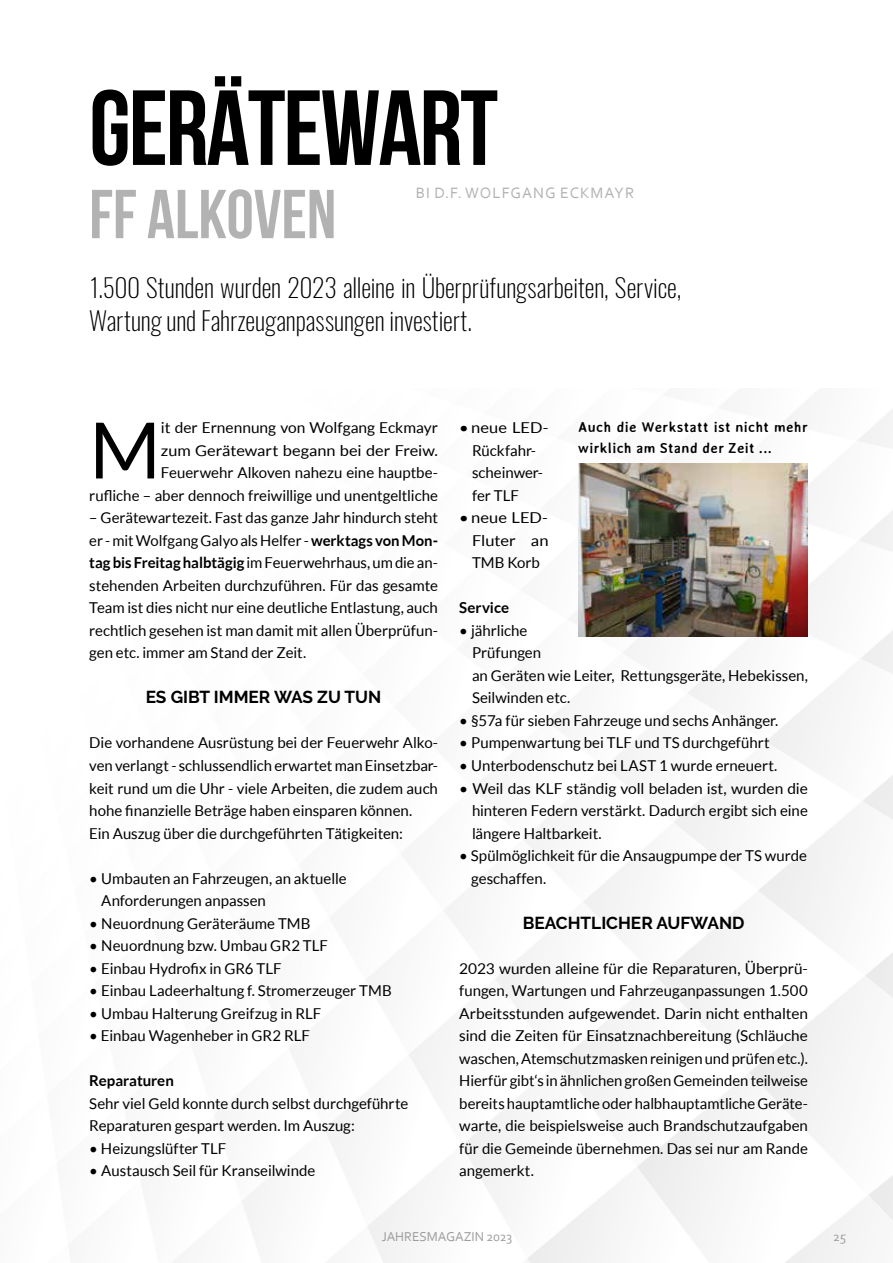
<style>
.page{position:relative;width:893px;height:1263px;background:#fff}
.page>*{position:absolute;margin:0;border:0;box-sizing:border-box;transform-origin:0 0}
.t1{font:700 106.5px "Bebas Neue";letter-spacing:-.02em;color:#000}
.t2{font:77.85px "Lato";color:#000}
.t3{font:700 69px "Bebas Neue";color:#b3b2b2}
.t4{font:200 25.5px/33px "Oswald";letter-spacing:-.005em;color:#000}
.t5{font:700 17.25px "Raleway";color:#000}
.t6{font:15.75px "Corbel";letter-spacing:.065em;color:#b3b2b2}
.t7{font:15px/22.5px "Lato";color:#000}
.t8{font:15px/22.5px "Lato";color:#000;scale:1.1 1}
.t9{font:700 15px "Lato";color:#000}
.t10{font:700 14.25px/20.2px "Averia Sans";letter-spacing:.02em;color:#000}
.t11{font:13.5px "Corbel";letter-spacing:-.005em;color:#9d9d9c}
.s1{font-weight:700}
</style>
<div class="page">
<img style="left:172px;top:400px;width:721px;height:863px">
<img style="left:578px;top:464px;width:230px;height:173px">
<h1 class="t1" style="left:89px;top:70px;width:410px">GERÄTEWART</h1>
<h3 class="t3" style="left:89px;top:176px;width:249px">FF ALKOVEN</h3>
<p class="t6" style="left:416px;top:183px;width:220px">BI D.F. WOLFGANG ECKMAYR</p>
<h3 class="t4" style="left:89px;top:271px;width:594px">1.500 Stunden wurden 2023 alleine in Überprüfungsarbeiten, Service,<br>Wartung und Fahrzeuganpassungen investiert.</h3>
<p class="t7" style="left:89px;top:417px;width:350px;text-align:right">it der Ernennung von Wolfgang Eckmayr<br>zum Gerätewart begann bei der Freiw.<br>Feuerwehr Alkoven nahezu eine hauptbe-<br>rufliche – aber dennoch freiwillige und unentgeltliche</p>
<p class="t7" style="left:89px;top:507px;width:350px;text-align:justify">– Gerätewartezeit. Fast das ganze Jahr hindurch steht er - mit Wolfgang Galyo als Helfer - <span class="s1">werktags von Mon&shy;tag bis Freitag halbtägig</span> im Feuerwehrhaus, um die an&shy;stehenden Arbeiten durchzuführen. Für das gesamte Team ist dies nicht nur eine deutliche Entlastung, auch rechtlich gesehen ist man damit mit allen Überprüfun&shy;gen etc. immer am Stand der Zeit.</p>
<p class="t5" style="left:146px;top:687px;width:237px">ES GIBT IMMER WAS ZU TUN</p>
<p class="t7" style="left:89px;top:732px;width:350px">Die vorhandene Ausrüstung bei der Feuerwehr Alko&shy;ven verlangt - schlussendlich erwartet man Einsetzbar&shy;keit rund um die Uhr - viele Arbeiten, die zudem auch hohe finanzielle Beträge haben einsparen können.<br>Ein Auszug über die durchgeführten Tätigkeiten:</p>
<p class="t7" style="left:101px;top:867px;width:247px;text-indent:-12px">• Umbauten an Fahrzeugen, an aktuelle<br>Anforderungen anpassen</p>
<p class="t7" style="left:89px;top:912px;width:223px">• Neuordnung Geräteräume TMB</p>
<p class="t7" style="left:89px;top:934px;width:240px">• Neuordnung bzw. Umbau GR2 TLF</p>
<p class="t7" style="left:89px;top:957px;width:194px">• Einbau Hydrofix in GR6 TLF</p>
<p class="t7" style="left:89px;top:979px;width:304px">• Einbau Ladeerhaltung f. Stromerzeuger TMB</p>
<p class="t7" style="left:89px;top:1002px;width:234px">• Umbau Halterung Greifzug in RLF</p>
<p class="t7" style="left:89px;top:1024px;width:222px">• Einbau Wagenheber in GR2 RLF</p>
<p class="t9" style="left:89px;top:1072px;width:86px">Reparaturen</p>
<p class="t7" style="left:89px;top:1092px;width:320px">Sehr viel Geld konnte durch selbst durchgeführte<br>Reparaturen gespart werden. Im Auszug:</p>
<p class="t7" style="left:89px;top:1137px;width:139px">• Heizungslüfter TLF</p>
<p class="t7" style="left:89px;top:1159px;width:228px">• Austausch Seil für Kranseilwinde</p>
<h2 class="t2" style="left:89px;top:407px;width:73px">M</h2>
<p class="t10" style="left:578px;top:417px;width:231px">Auch die Werkstatt ist nicht mehr wirklich am Stand der Zeit ...</p>
<p class="t8" style="left:472px;top:417px;width:71px;text-indent:-13px">• neue LED-<br>Rückfahr&shy;scheinwer&shy;fer TLF</p>
<p class="t8" style="left:472px;top:507px;width:71px;text-align:justify;text-indent:-13px">• neue LED-Fluter an TMB Korb</p>
<p class="t9" style="left:459px;top:599px;width:51px">Service</p>
<p class="t7" style="left:472px;top:619px;width:337px;text-indent:-13px">• jährliche<br>Prüfungen<br>an Geräten wie Leiter, Rettungsgeräte, Hebekissen,<br>Seilwinden etc.</p>
<p class="t7" style="left:459px;top:709px;width:321px">• §57a für sieben Fahrzeuge und sechs Anhänger.</p>
<p class="t7" style="left:459px;top:732px;width:312px">• Pumpenwartung bei TLF und TS durchgeführt</p>
<p class="t7" style="left:459px;top:754px;width:320px">• Unterbodenschutz bei LAST 1 wurde erneuert.</p>
<p class="t7" style="left:472px;top:777px;width:337px;text-align:justify;text-indent:-13px">• Weil das KLF ständig voll beladen ist, wurden die hinteren Federn verstärkt. Dadurch ergibt sich eine längere Haltbarkeit.</p>
<p class="t7" style="left:471px;top:844px;width:337px;text-indent:-12px">• Spülmöglichkeit für die Ansaugpumpe der TS wurde geschaffen.</p>
<p class="t5" style="left:523px;top:912px;width:223px">BEACHTLICHER AUFWAND</p>
<p class="t7" style="left:459px;top:957px;width:350px;text-align:justify">2023 wurden alleine für die Reparaturen, Überprü&shy;fungen, Wartungen und Fahrzeuganpassungen 1.500<br>Arbeitsstunden aufgewendet. Darin nicht enthalten sind die Zeiten für Einsatznachbereitung (Schläuche waschen, Atemschutzmasken reinigen und prüfen etc.).<br>Hierfür gibt‘s in ähnlichen großen Gemeinden teilweise bereits hauptamtliche oder halbhauptamtliche Geräte&shy;warte, die beispielsweise auch Brandschutzaufgaben für die Gemeinde übernehmen. Das sei nur am Rande angemerkt.</p>
<p class="t11" style="left:382px;top:1228px;width:132px">JAHRESMAGAZIN 2023</p>
<p class="t11" style="left:833px;top:1228px;width:14px">25</p>
</div>
